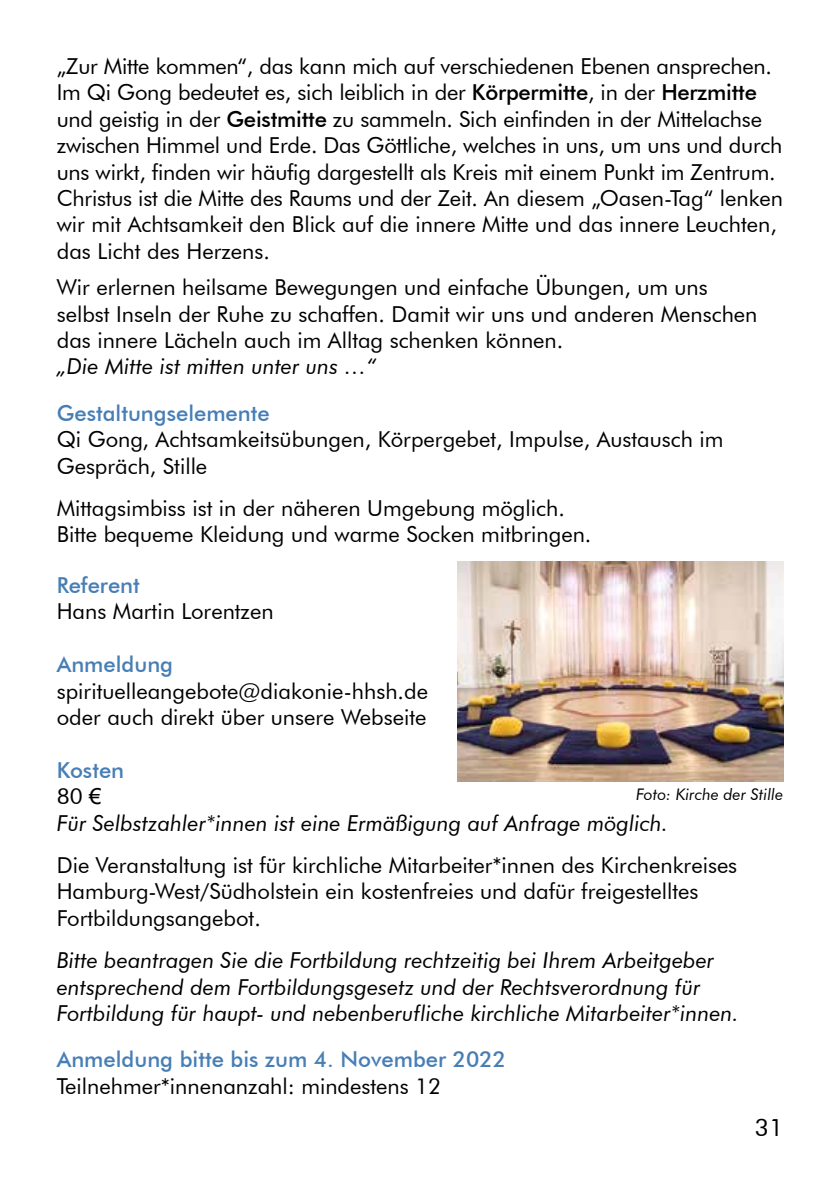
<style>
.page{position:relative;width:840px;height:1191px;background:#fff}
.page>*{position:absolute;margin:0;border:0;box-sizing:border-box;transform-origin:0 0}
.t1{font:24px "Futura BT";color:#000}
.t2{font:22px/26.4px "Futura BT";color:#000}
.t3{font:italic 22px/26.4px "Futura BT";color:#000}
.t4{font:500 22px "Futura BT";color:#477eb5}
.t5{font:italic 16px "Futura BT";color:#000}
.s1{font-weight:500}
.s2{font-weight:500;font-style:normal;color:#477eb5}
.s3{font-style:normal}
.s4{font-family:"Arial";font-style:normal}
</style>
<div class="page">
<img style="left:457px;top:561px;width:325px;height:220px">
<p class="t2" style="left:57px;top:53px;width:727px">„Zur Mitte kommen“, das kann mich auf verschiedenen Ebenen ansprechen.<br>Im Qi Gong bedeutet es, sich leiblich in der <span class="s1">Körpermitte</span>, in der <span class="s1">Herzmitte </span>und geistig in der <span class="s1">Geistmitte</span> zu sammeln. Sich einfinden in der Mittelachse zwischen Himmel und Erde. Das Göttliche, welches in uns, um uns und durch uns wirkt, finden wir häufig dargestellt als Kreis mit einem Punkt im Zentrum.<br>Christus ist die Mitte des Raums und der Zeit. An diesem „Oasen-Tag“ lenken wir mit Achtsamkeit den Blick auf die innere Mitte und das innere Leuchten, das Licht des Herzens.</p>
<p class="t2" style="left:57px;top:274px;width:701px">Wir erlernen heilsame Bewegungen und einfache Übungen, um uns selbst Inseln der Ruhe zu schaffen. Damit wir uns und anderen Menschen das innere Lächeln auch im Alltag schenken können.</p>
<p class="t3" style="left:57px;top:353px;width:321px">„Die Mitte ist mitten unter uns …“</p>
<p class="t4" style="left:57px;top:400px;width:214px">Gestaltungselemente</p>
<p class="t2" style="left:57px;top:426px;width:668px">Qi Gong, Achtsamkeitsübungen, Körpergebet, Impulse, Austausch im<br>Gespräch, Stille</p>
<p class="t2" style="left:57px;top:495px;width:536px">Mittagsimbiss ist in der näheren Umgebung möglich.<br>Bitte bequeme Kleidung und warme Socken mitbringen.</p>
<p class="t4" style="left:57px;top:571px;width:85px">Referent</p>
<p class="t2" style="left:57px;top:598px;width:218px">Hans Martin Lorentzen</p>
<p class="t4" style="left:57px;top:651px;width:118px">Anmeldung</p>
<p class="t2" style="left:57px;top:677px;width:372px">spirituelleangebote@diakonie-hhsh.de oder auch direkt über unsere Webseite</p>
<p class="t3" style="left:57px;top:756px;width:612px"><span class="s2">Kosten<br></span><span class="s3">80</span> <span class="s4">€<br></span>Für Selbstzahler*innen ist eine Ermäßigung auf Anfrage möglich.</p>
<p class="t2" style="left:57px;top:851px;width:681px">Die Veranstaltung ist für kirchliche Mitarbeiter*innen des Kirchenkreises<br>Hamburg-West/Südholstein ein kostenfreies und dafür freigestelltes<br>Fortbildungsangebot.</p>
<p class="t3" style="left:57px;top:947px;width:683px">Bitte beantragen Sie die Fortbildung rechtzeitig bei Ihrem Arbeitgeber entsprechend dem Fortbildungsgesetz und der Rechtsverordnung für<br>Fortbildung für haupt- und nebenberufliche kirchliche Mitarbeiter*innen.</p>
<p class="t4" style="left:57px;top:1046px;width:450px">Anmeldung bitte bis zum 4. November 2022</p>
<p class="t2" style="left:57px;top:1072px;width:386px">Teilnehmer*innenanzahl: mindestens 12</p>
<p class="t5" style="left:636px;top:785px;width:148px">Foto: Kirche der Stille</p>
<p class="t1" style="left:754px;top:1112px;width:30px">31</p>
</div>
